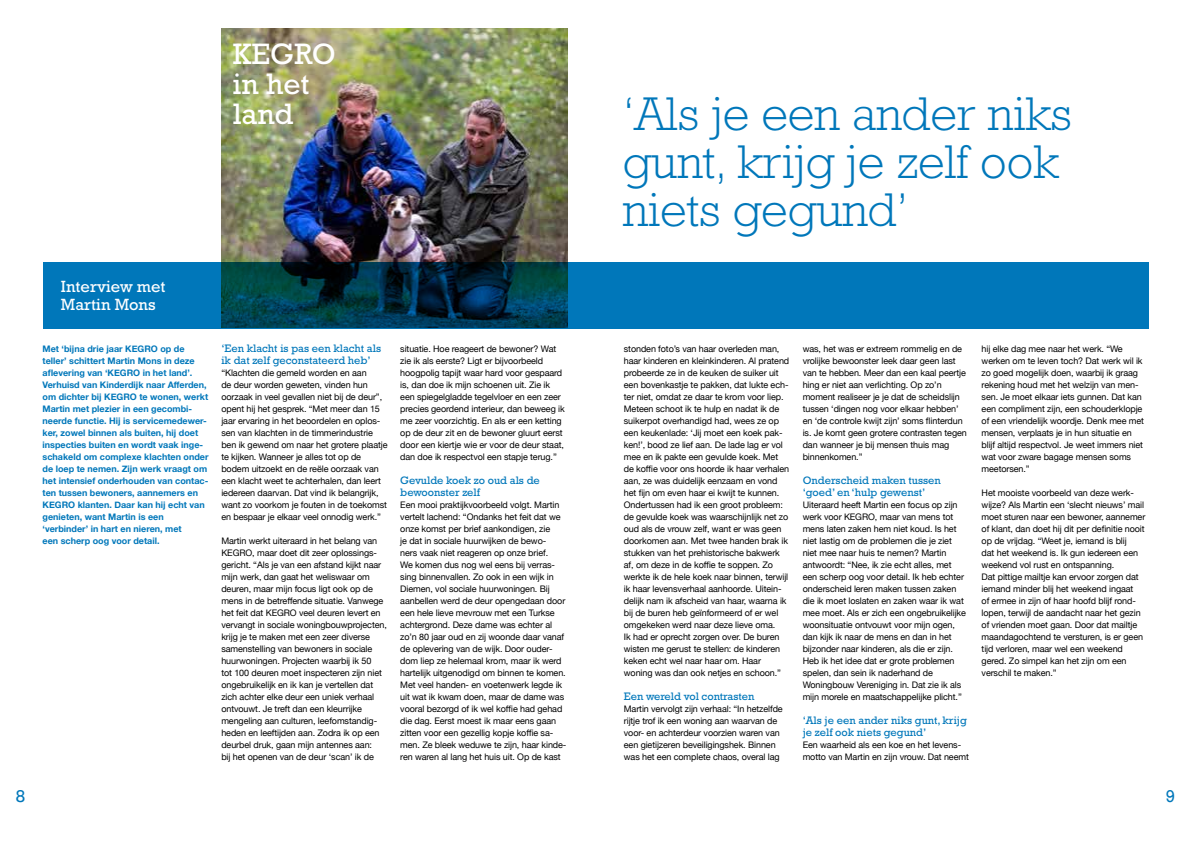
<style>
.page{position:relative;width:1191px;height:842px;background:#fff}
.page>*{position:absolute;margin:0;border:0;box-sizing:border-box;transform-origin:0 0}
.t1{font:300 48px/48px "Rockwell Std";color:#0077ba}
.t2{font:30px/30px "Rockwell Std";color:#fff}
.t3{font:16.5px/18px "Rockwell Std";color:#fff}
.t4{font:16px "Rockwell";color:#0077ba}
.t5{font:11px/12px "Rockwell Std";color:#0077ba}
.t6{font:9px/12px "Helvetica Neue";letter-spacing:-.01em;color:#000}
.t7{font:700 9px/12px "Helvetica Neue";color:#0077ba}
</style>
<div class="page">
<img style="left:221px;top:28px;width:346px;height:234px">
<svg style="left:43px;top:262px;width:1105px;height:66px;background:#006194"></svg>
<h2 class="t2" style="left:233px;top:39px;width:105px">KEGRO in het land</h2>
<h3 class="t4" style="left:16px;top:787px;width:11px">8</h3>
<h3 class="t3" style="left:61px;top:278px;width:106px">Interview met<br>Martin Mons</h3>
<p class="t7" style="left:43px;top:343px;width:167px">Met ‘bijna drie jaar KEGRO op de teller’ schittert Martin Mons in deze aflevering van ‘KEGRO in het land’.<br>Verhuisd van Kinderdijk naar Afferden, om dichter bij KEGRO te wonen, werkt Martin met plezier in een gecombi&shy;neerde functie. Hij is servicemedewer&shy;ker, zowel binnen als buiten, hij doet inspecties buiten en wordt vaak inge&shy;schakeld om complexe klachten onder de loep te nemen. Zijn werk vraagt om het intensief onderhouden van contac&shy;ten tussen bewoners, aannemers en KEGRO klanten. Daar kan hij echt van genieten, want Martin is een ‘verbinder’ in hart en nieren, met<br>een scherp oog voor detail.</p>
<p class="t5" style="left:221px;top:343px;width:161px">‘Een klacht is pas een klacht als ik dat zelf geconstateerd heb’</p>
<p class="t6" style="left:221px;top:368px;width:168px">“Klachten die gemeld worden en aan<br>de deur worden geweten, vinden hun oorzaak in veel gevallen niet bij de deur”, opent hij het gesprek. “Met meer dan 15 jaar ervaring in het beoordelen en oplos&shy;sen van klachten in de timmerindustrie ben ik gewend om naar het grotere plaatje te kijken. Wanneer je alles tot op de bodem uitzoekt en de reële oorzaak van een klacht weet te achterhalen, dan leert iedereen daarvan. Dat vind ik belangrijk, want zo voorkom je fouten in de toekomst en bespaar je elkaar veel onnodig werk.”</p>
<p class="t6" style="left:221px;top:536px;width:167px">Martin werkt uiteraard in het belang van KEGRO, maar doet dit zeer oplossings&shy;gericht. “Als je van een afstand kijkt naar mijn werk, dan gaat het weliswaar om deuren, maar mijn focus ligt ook op de mens in de betreffende situatie. Vanwege het feit dat KEGRO veel deuren levert en vervangt in sociale woningbouwprojecten, krijg je te maken met een zeer diverse samenstelling van bewoners in sociale huurwoningen. Projecten waarbij ik 50<br>tot 100 deuren moet inspecteren zijn niet ongebruikelijk en ik kan je vertellen dat zich achter elke deur een uniek verhaal ontvouwt. Je treft dan een kleurrijke mengeling aan culturen, leefomstandig&shy;heden en leeftijden aan. Zodra ik op een deurbel druk, gaan mijn antennes aan:<br>bij het openen van de deur ‘scan’ ik de</p>
<p class="t6" style="left:400px;top:344px;width:166px">situatie. Hoe reageert de bewoner? Wat zie ik als eerste? Ligt er bijvoorbeeld hoogpolig tapijt waar hard voor gespaard is, dan doe ik mijn schoenen uit. Zie ik een spiegelgladde tegelvloer en een zeer precies geordend interieur, dan beweeg ik me zeer voorzichtig. En als er een ketting op de deur zit en de bewoner gluurt eerst door een kiertje wie er voor de deur staat, dan doe ik respectvol een stapje terug.”</p>
<p class="t5" style="left:400px;top:475px;width:141px">Gevulde koek zo oud als de bewoonster zelf</p>
<p class="t6" style="left:400px;top:500px;width:168px">Een mooi praktijkvoorbeeld volgt. Martin vertelt lachend: “Ondanks het feit dat we onze komst per brief aankondigen, zie<br>je dat in sociale huurwijken de bewo-<br>ners vaak niet reageren op onze brief.<br>We komen dus nog wel eens bij verras&shy;sing binnenvallen. Zo ook in een wijk in Diemen, vol sociale huurwoningen. Bij aanbellen werd de deur opengedaan door een hele lieve mevrouw met een Turkse achtergrond. Deze dame was echter al zo’n 80 jaar oud en zij woonde daar vanaf de oplevering van de wijk. Door ouder&shy;dom liep ze helemaal krom, maar ik werd hartelijk uitgenodigd om binnen te komen.<br>Met veel handen- en voetenwerk legde ik uit wat ik kwam doen, maar de dame was vooral bezorgd of ik wel koffie had gehad die dag. Eerst moest ik maar eens gaan zitten voor een gezellig kopje koffie sa&shy;men. Ze bleek weduwe te zijn, haar kinde&shy;ren waren al lang het huis uit. Op de kast</p>
<h1 class="t1" style="left:623px;top:90px;width:450px">‘Als je een ander niks gunt, krijg je zelf ook niets gegund’</h1>
<p class="t6" style="left:624px;top:344px;width:167px">stonden foto’s van haar overleden man, haar kinderen en kleinkinderen. Al pratend probeerde ze in de keuken de suiker uit een bovenkastje te pakken, dat lukte ech&shy;ter niet, omdat ze daar te krom voor liep.<br>Meteen schoot ik te hulp en nadat ik de suikerpot overhandigd had, wees ze op een keukenlade: ‘Jij moet een koek pak&shy;ken!’, bood ze lief aan. De lade lag er vol mee en ik pakte een gevulde koek. Met de koffie voor ons hoorde ik haar verhalen aan, ze was duidelijk eenzaam en vond het fijn om even haar ei kwijt te kunnen.<br>Ondertussen had ik een groot probleem: de gevulde koek was waarschijnlijk net zo oud als de vrouw zelf, want er was geen doorkomen aan. Met twee handen brak ik stukken van het prehistorische bakwerk af, om deze in de koffie te soppen. Zo werkte ik de hele koek naar binnen, terwijl ik haar levensverhaal aanhoorde. Uitein&shy;delijk nam ik afscheid van haar, waarna ik bij de buren heb geïnformeerd of er wel omgekeken werd naar deze lieve oma.<br>Ik had er oprecht zorgen over. De buren wisten me gerust te stellen: de kinderen keken echt wel naar haar om. Haar woning was dan ook netjes en schoon.”</p>
<p class="t5" style="left:624px;top:691px;width:132px">Een wereld vol contrasten</p>
<p class="t6" style="left:624px;top:704px;width:160px">Martin vervolgt zijn verhaal: “In hetzelfde rijtje trof ik een woning aan waarvan de voor- en achterdeur voorzien waren van een gietijzeren beveiligingshek. Binnen was het een complete chaos, overal lag</p>
<p class="t6" style="left:802px;top:344px;width:166px">was, het was er extreem rommelig en de vrolijke bewoonster leek daar geen last van te hebben. Meer dan een kaal peertje hing er niet aan verlichting. Op zo’n moment realiseer je je dat de scheidslijn tussen ‘dingen nog voor elkaar hebben’ en ‘de controle kwijt zijn’ soms flinterdun is. Je komt geen grotere contrasten tegen dan wanneer je bij mensen thuis mag binnenkomen.”</p>
<p class="t5" style="left:802px;top:475px;width:139px">Onderscheid maken tussen ‘goed’ en ‘hulp gewenst’</p>
<p class="t6" style="left:802px;top:500px;width:165px">Uiteraard heeft Martin een focus op zijn werk voor KEGRO, maar van mens tot mens laten zaken hem niet koud. Is het niet lastig om de problemen die je ziet niet mee naar huis te nemen? Martin antwoordt: “Nee, ik zie echt alles, met een scherp oog voor detail. Ik heb echter onderscheid leren maken tussen zaken die ik moet loslaten en zaken waar ik wat mee moet. Als er zich een ongebruikelijke woonsituatie ontvouwt voor mijn ogen, dan kijk ik naar de mens en dan in het bijzonder naar kinderen, als die er zijn.<br>Heb ik het idee dat er grote problemen spelen, dan sein ik naderhand de Woningbouw Vereniging in. Dat zie ik als mijn morele en maatschappelijke plicht.”</p>
<p class="t5" style="left:802px;top:715px;width:166px">‘Als je een ander niks gunt, krijg je zelf ook niets gegund’</p>
<p class="t6" style="left:802px;top:740px;width:168px">Een waarheid als een koe en het levens&shy;motto van Martin en zijn vrouw. Dat neemt</p>
<p class="t6" style="left:981px;top:344px;width:164px">hij elke dag mee naar het werk. “We werken om te leven toch? Dat werk wil ik zo goed mogelijk doen, waarbij ik graag rekening houd met het welzijn van men&shy;sen. Je moet elkaar iets gunnen. Dat kan een compliment zijn, een schouderklopje of een vriendelijk woordje. Denk mee met mensen, verplaats je in hun situatie en blijf altijd respectvol. Je weet immers niet wat voor zware bagage mensen soms meetorsen.”</p>
<p class="t6" style="left:981px;top:488px;width:165px">Het mooiste voorbeeld van deze werk&shy;wijze? Als Martin een ‘slecht nieuws’ mail moet sturen naar een bewoner, aannemer of klant, dan doet hij dit per definitie nooit op de vrijdag. “Weet je, iemand is blij<br>dat het weekend is. Ik gun iedereen een weekend vol rust en ontspanning.<br>Dat pittige mailtje kan ervoor zorgen dat iemand minder blij het weekend ingaat<br>of ermee in zijn of haar hoofd blijf rond&shy;lopen, terwijl de aandacht naar het gezin of vrienden moet gaan. Door dat mailtje maandagochtend te versturen, is er geen tijd verloren, maar wel een weekend gered. Zo simpel kan het zijn om een verschil te maken.”</p>
<h3 class="t4" style="left:1165px;top:787px;width:11px">9</h3>
</div>
